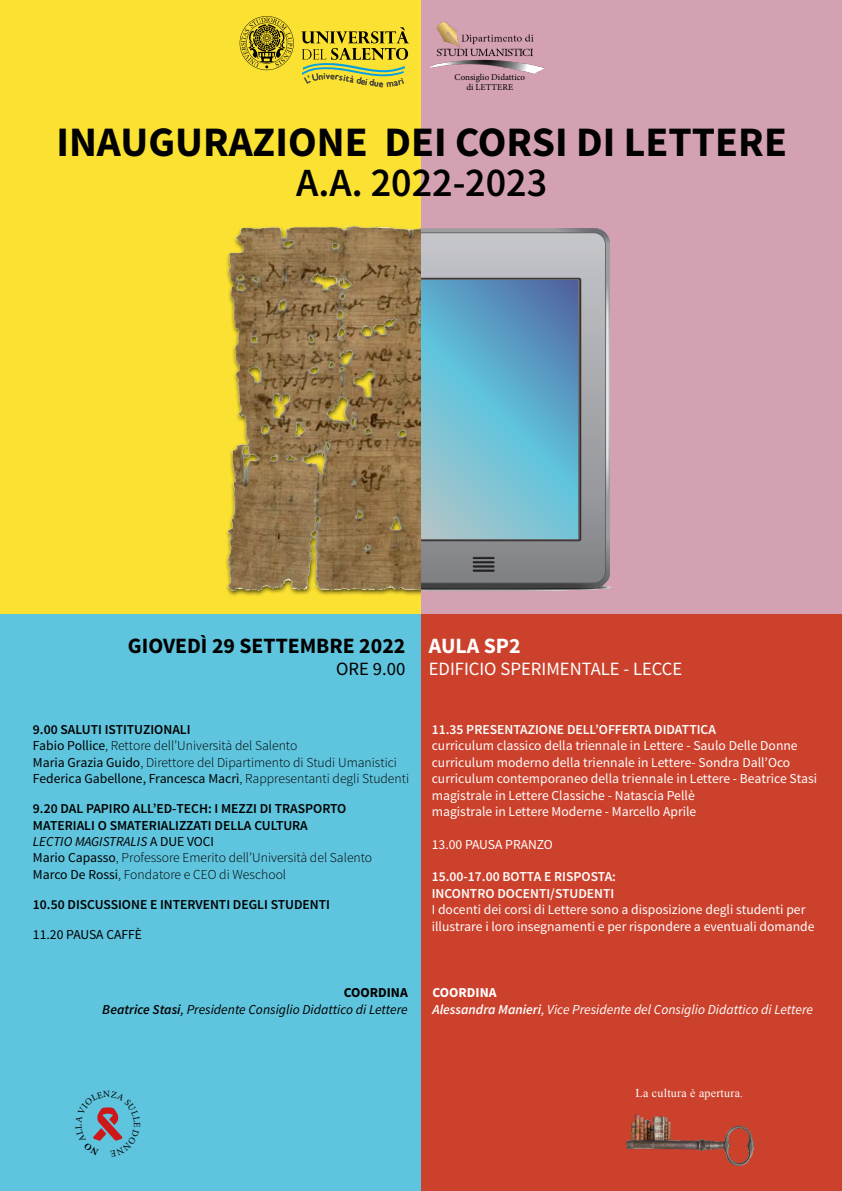
<style>
.page{position:relative;width:842px;height:1191px;background:#fff}
.page>*{position:absolute;margin:0;border:0;box-sizing:border-box;transform-origin:0 0}
.t1{font:42px "Source Sans Variable";color:#000}
.t2{font:40px "Source Sans Variable";color:#000}
.t3{font:700 21.8px "Source Sans Pro";color:#000}
.t4{font:700 21.8px "Source Sans Pro";color:#fff}
.t5{font:18.7px "Source Sans Pro";color:#fff}
.t6{font:18.7px "Source Sans Pro";color:#000}
.t7{font:13.6px/16.4px "Source Sans Pro";color:#fff}
.t8{font:600 13.6px/16.4px "Source Sans Pro";color:#000}
.t9{font:300 13.6px/16.4px "Source Sans Pro";color:#000}
.t10{font:600 13.6px/16.4px "Source Sans Pro";color:#fff}
.t11{font:italic 13.6px/16.4px "Source Sans Pro";color:#fff}
.t12{font:italic 13.6px/16.4px "Source Sans Pro";color:#000;text-align:right}
.t13{font:13.6px "Source Sans Pro";color:#000}
.t14{font:12px "Times New Roman";letter-spacing:.02em;color:#fff}
.t15{font:9.4px "Gill Sans";color:#000}
.t16{font:9px/10.8px "Minion Pro";color:#000;text-align:center}
.s1{font-weight:600}
.s2{font-weight:400}
.s3{font-weight:400;font-style:italic}
.s4{font-weight:300}
.s5{font-weight:700;font-style:normal}
</style>
<div class="page">
<div style="left:0;top:613px;width:421px;height:578px;background:#5fc4dd"></div>
<div style="left:421px;top:613px;width:421px;height:578px;background:#cc412c"></div>
<div style="left:0;top:0;width:421px;height:613px;background:#fbe132"></div>
<div style="left:225px;top:224px;width:196px;height:373px;background:#000;opacity:.75"></div>
<img style="left:225px;top:225px;width:196px;height:365px">
<div style="left:421px;top:0;width:421px;height:613px;background:#d4a1b2"></div>
<svg style="left:421px;top:228px;width:190px;height:363px;background:#908a8d"></svg>
<svg style="left:421px;top:232px;width:185px;height:351px;background:#7da9bc"></svg>
<svg style="left:240px;top:16px;width:54px;height:54px"></svg>
<img style="left:428px;top:21px;width:117px;height:53px">
<img style="left:626px;top:1114px;width:129px;height:53px">
<svg style="left:301px;top:27px;width:108px;height:60px"></svg>
<svg style="left:93px;top:1107px;width:30px;height:34px"></svg>
<p class="t15" style="left:347px;top:72px;width:21px;rotate:11deg">tà de</p>
<p class="t16" style="left:454px;top:71px;width:72px">Consiglio Didattico di LETTERE</p>
<h1 class="t1" style="left:56px;top:116px;width:732px">INAUGURAZIONE DEI CORSI DI LETTERE</h1>
<h2 class="t2" style="left:296px;top:158px;width:253px">A.A. 2022-2023</h2>
<h3 class="t3" style="left:128px;top:632px;width:279px">GIOVEDÌ 29 SETTEMBRE 2022</h3>
<h3 class="t6" style="left:336px;top:657px;width:71px">ORE 9.00</h3>
<p class="t9" style="left:33px;top:721px;width:378px"><span class="s1">9.00 SALUTI ISTITUZIONALI<br></span><span class="s2">Fabio Pollice</span>, Rettore dell’Università del Salento<br><span class="s2">Maria Grazia Guido</span>, Direttore del Dipartimento di Studi Umanistici <span class="s2">Federica Gabellone, Francesca Macrì</span>, Rappresentanti degli Studenti</p>
<p class="t8" style="left:33px;top:801px;width:341px">9.20 DAL PAPIRO ALL’ED-TECH: I MEZZI DI TRASPORTO MATERIALI O SMATERIALIZZATI DELLA CULTURA<br><span class="s3">LECTIO MAGISTRALIS</span> <span class="s2">A DUE VOCI<br>Mario Capasso</span><span class="s4">, Professore Emerito dell’Università del Salento </span><span class="s2">Marco De Rossi</span><span class="s4">, Fondatore e CEO di Weschool</span></p>
<p class="t8" style="left:33px;top:896px;width:299px">10.50 DISCUSSIONE E INTERVENTI DEGLI STUDENTI</p>
<p class="t13" style="left:33px;top:925px;width:110px">11.20 PAUSA CAFFÈ</p>
<h3 class="t4" style="left:429px;top:632px;width:93px">AULA SP2</h3>
<h3 class="t5" style="left:429px;top:657px;width:255px">EDIFICIO SPERIMENTALE - LECCE</h3>
<p class="t10" style="left:432px;top:721px;width:286px">11.35 PRESENTAZIONE DELL’OFFERTA DIDATTICA</p>
<p class="t7" style="left:432px;top:738px;width:387px">curriculum classico della triennale in Lettere - Saulo Delle Donne curriculum moderno della triennale in Lettere- Sondra Dall’Oco curriculum contemporaneo della triennale in Lettere - Beatrice Stasi magistrale in Lettere Classiche - Natascia Pellè<br>magistrale in Lettere Moderne - Marcello Aprile</p>
<p class="t7" style="left:432px;top:836px;width:123px">13.00 PAUSA PRANZO</p>
<p class="t10" style="left:432px;top:869px;width:186px">15.00-17.00 BOTTA E RISPOSTA:<br>INCONTRO DOCENTI/STUDENTI</p>
<p class="t7" style="left:432px;top:901px;width:384px">I docenti dei corsi di Lettere sono a disposizione degli studenti per illustrare i loro insegnamenti e per rispondere a eventuali domande</p>
<p class="t12" style="left:102px;top:984px;width:307px"><span class="s5">COORDINA<br></span><span class="s1">Beatrice Stasi</span>, Presidente Consiglio Didattico di Lettere</p>
<p class="t11" style="left:432px;top:984px;width:382px"><span class="s5">COORDINA<br></span><span class="s1">Alessandra Manieri</span>, Vice Presidente del Consiglio Didattico di Lettere</p>
<p class="t14" style="left:636px;top:1084px;width:109px">La cultura è apertura.</p>
</div>
